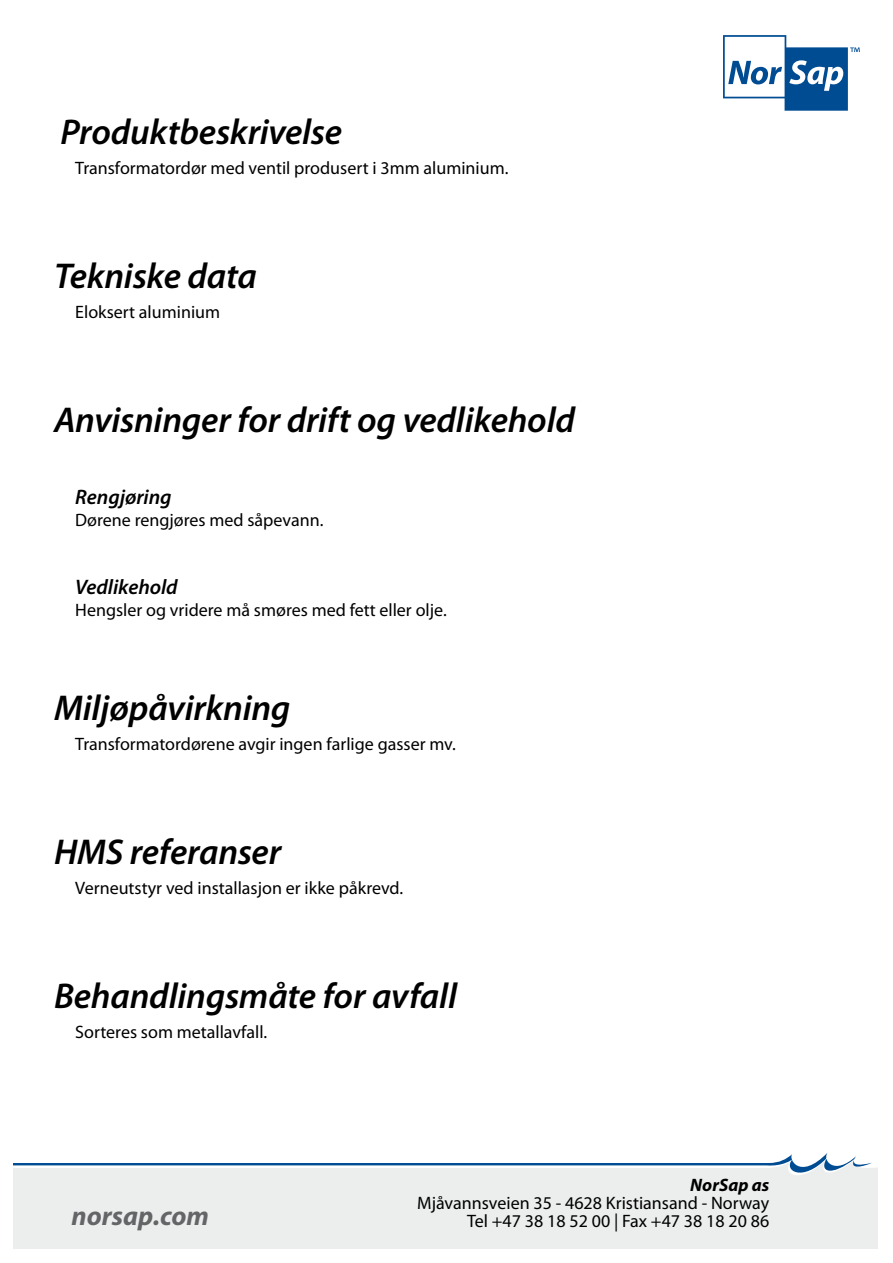
<style>
.page{position:relative;width:893px;height:1263px;background:#fff}
.page>*{position:absolute;margin:0;border:0;box-sizing:border-box;transform-origin:0 0}
.TOC_Overskrift{font:italic 600 36px "Myriad Pro";letter-spacing:-.005em;color:#000}
.t1{font:italic 700 35.7px "Myriad Pro";color:#646567}
.t2{font:italic 700 27px "Myriad Pro";color:#646567}
.TOC_underskrift{font:italic 600 21px "Myriad Pro";letter-spacing:-.005em;color:#000}
.Paragraph_Style_1{font:18px "Myriad Pro";color:#000}
.t3{font:italic 700 18px "Myriad Pro";color:#000}
</style>
<div class="page">
<div style="left:14px;top:1168px;width:864px;height:80px;background:#eceded"></div>
<svg style="left:14px;top:1153px;width:858px;height:30px"></svg>
<svg style="left:723px;top:35px;width:137px;height:76px"></svg>
<div style="left:46px;top:1194px;width:220px;height:48px;background:#eceded"></div>
<p class="TOC_Overskrift" style="left:61px;top:109px;width:283px">Produktbeskrivelse</p>
<p class="Paragraph_Style_1" style="left:75px;top:157px;width:435px">Transformatordør med ventil produsert i 3mm aluminium.</p>
<p class="TOC_Overskrift" style="left:54px;top:253px;width:204px">Tekniske data</p>
<p class="Paragraph_Style_1" style="left:75px;top:301px;width:146px">Eloksert aluminium</p>
<p class="TOC_Overskrift" style="left:54px;top:397px;width:522px">Anvisninger for drift og vedlikehold</p>
<p class="TOC_underskrift" style="left:75px;top:484px;width:98px">Rengjøring</p>
<p class="Paragraph_Style_1" style="left:75px;top:508px;width:250px">Dørene rengjøres med såpevann.</p>
<p class="TOC_underskrift" style="left:75px;top:574px;width:104px">Vedlikehold</p>
<p class="Paragraph_Style_1" style="left:75px;top:598px;width:373px">Hengsler og vridere må smøres med fett eller olje.</p>
<p class="TOC_Overskrift" style="left:54px;top:685px;width:238px">Miljøpåvirkning</p>
<p class="Paragraph_Style_1" style="left:75px;top:733px;width:382px">Transformatordørene avgir ingen farlige gasser mv.</p>
<p class="TOC_Overskrift" style="left:54px;top:829px;width:229px">HMS referanser</p>
<p class="Paragraph_Style_1" style="left:75px;top:877px;width:330px">Verneutstyr ved installasjon er ikke påkrevd.</p>
<p class="TOC_Overskrift" style="left:54px;top:973px;width:404px">Behandlingsmåte for avfall</p>
<p class="Paragraph_Style_1" style="left:75px;top:1021px;width:193px">Sorteres som metallavfall.</p>
<p class="t3" style="left:690px;top:1173px;width:81px">NorSap as</p>
<p class="Paragraph_Style_1" style="left:417px;top:1192px;width:354px">Mjåvannsveien 35 - 4628 Kristiansand - Norway</p>
<h2 class="t1" style="left:68px;top:1192px;width:183px">norsap.com</h2>
<p class="Paragraph_Style_1" style="left:467px;top:1210px;width:304px">Tel +47 38 18 52 00 | Fax +47 38 18 20 86</p>
<h3 class="t2" style="left:72px;top:1198px;width:139px">norsap.com</h3>
</div>
